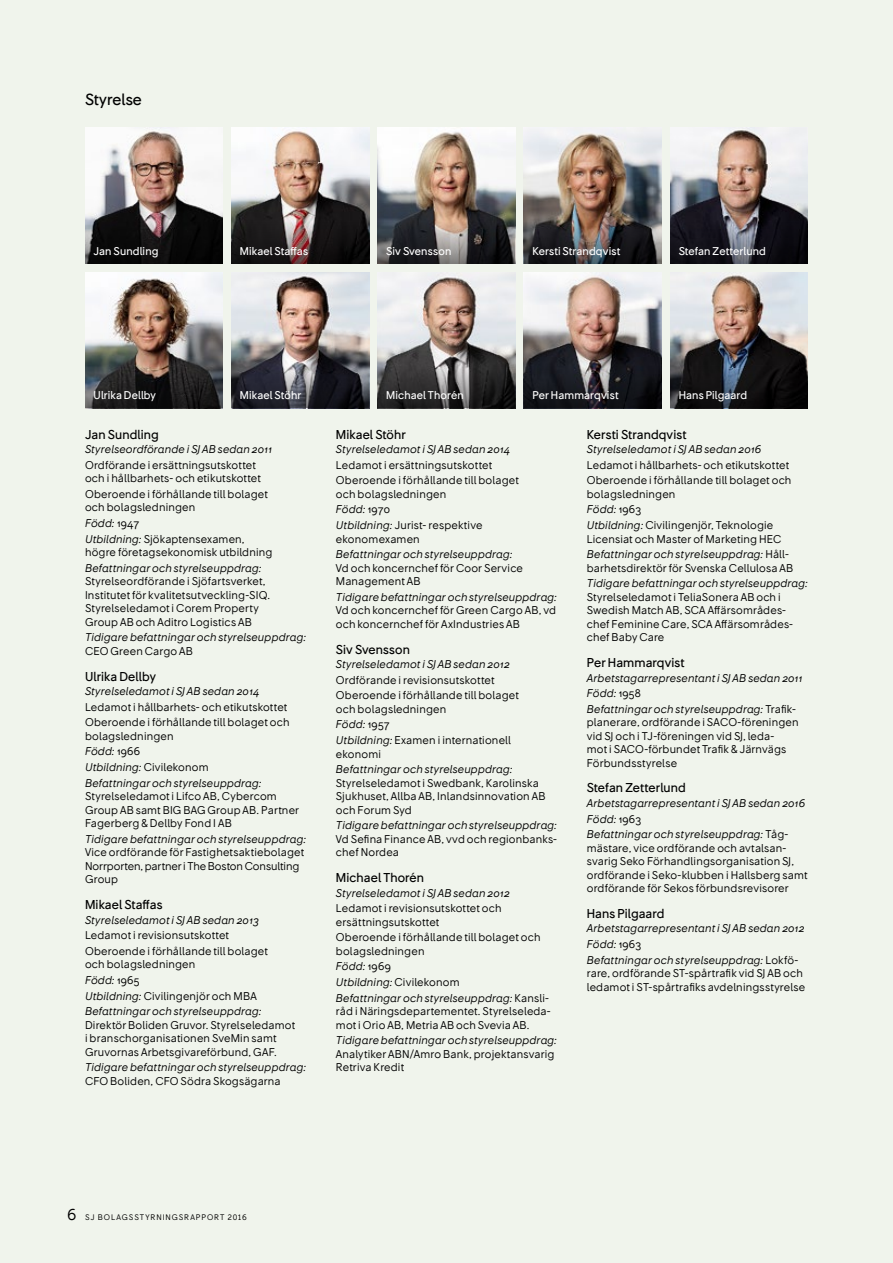
<style>
.page{position:relative;width:893px;height:1263px;background:#f0f4ec}
.page>*{position:absolute;margin:0;border:0;box-sizing:border-box;transform-origin:0 0}
.t1{font:500 15px "SJ Sans";letter-spacing:.01em;color:#000}
.t2{font:500 12px "SJ Sans";letter-spacing:.015em;color:#000}
.t3{font:10.5px/13.5px "SJ Sans";letter-spacing:.02em;color:#000}
.t4{font:italic 10.5px/15.6px "SJ Sans";letter-spacing:.02em;color:#000}
.t5{font:500 10.5px "SJ Sans";letter-spacing:.02em;color:#fff}
.t6{font:7.5px "SJ Sans";letter-spacing:.125em;color:#000}
.s1{font-style:italic}
.s2{font-style:normal}
.s3{font-size:15px}
</style>
<div class="page">
<img style="left:85px;top:272px;width:138px;height:94px">
<img style="left:231px;top:272px;width:138px;height:94px">
<img style="left:378px;top:272px;width:137px;height:94px">
<img style="left:524px;top:272px;width:138px;height:94px">
<img style="left:670px;top:272px;width:138px;height:94px">
<svg style="left:524px;top:366px;width:138px;height:42px;background:#202126"></svg>
<svg style="left:670px;top:366px;width:138px;height:42px;background:#17181c"></svg>
<svg style="left:378px;top:366px;width:137px;height:42px;background:#383838"></svg>
<svg style="left:231px;top:366px;width:138px;height:42px;background:#34343d"></svg>
<svg style="left:85px;top:366px;width:138px;height:42px;background:#2a292a"></svg>
<img style="left:85px;top:128px;width:138px;height:93px">
<img style="left:231px;top:128px;width:138px;height:93px">
<img style="left:378px;top:128px;width:137px;height:93px">
<img style="left:524px;top:128px;width:138px;height:93px">
<img style="left:670px;top:128px;width:138px;height:93px">
<img style="left:524px;top:221px;width:138px;height:43px">
<svg style="left:670px;top:221px;width:138px;height:43px;background:#23222a"></svg>
<svg style="left:378px;top:221px;width:137px;height:43px;background:#444243"></svg>
<img style="left:231px;top:221px;width:138px;height:43px">
<svg style="left:85px;top:221px;width:138px;height:43px;background:#171616"></svg>
<h1 class="t1" style="left:85px;top:90px;width:58px">Styrelse</h1>
<p class="t5" style="left:94px;top:244px;width:66px">Jan Sundling</p>
<p class="t5" style="left:240px;top:244px;width:70px">Mikael Staffas</p>
<p class="t5" style="left:679px;top:244px;width:89px">Stefan Zetterlund</p>
<p class="t5" style="left:386px;top:244px;width:67px">Siv Svensson</p>
<p class="t5" style="left:532px;top:244px;width:89px">Kersti Strandqvist</p>
<p class="t5" style="left:94px;top:389px;width:64px">Ulrika Dellby</p>
<p class="t5" style="left:386px;top:389px;width:79px">Michael Thorén</p>
<p class="t5" style="left:532px;top:389px;width:88px">Per Hammarqvist</p>
<p class="t5" style="left:679px;top:389px;width:70px">Hans Pilgaard</p>
<p class="t5" style="left:240px;top:389px;width:63px">Mikael Stöhr</p>
<p class="t2" style="left:85px;top:427px;width:75px">Jan Sundling</p>
<p class="t4" style="left:85px;top:441px;width:189px">Styrelseordförande i SJ AB sedan 2011</p>
<p class="t3" style="left:85px;top:458px;width:177px">Ord förande i ersättningsutskottet och i hållbarhets- och etikutskottet</p>
<p class="t3" style="left:85px;top:487px;width:184px">Oberoende i förhållande till bolaget och bolags ledningen</p>
<p class="t3" style="left:85px;top:515px;width:161px;line-height:15.6px"><span class="s1">Född:</span> 1947<br><span class="s1">Utbildning:</span> Sjökaptens examen,</p>
<p class="t3" style="left:85px;top:545px;width:189px">högre företags ¬ekonomisk utbildning</p>
<p class="t4" style="left:85px;top:560px;width:178px">Befattningar och styrelse uppdrag:</p>
<p class="t3" style="left:85px;top:575px;width:187px">Styrelse ordförande i Sjöfartsverket, Institutet för kvalitetsutveckling-SIQ.<br>Styrelse ledamot i Corem Property Group AB och Aditro Logistics AB</p>
<p class="t4" style="left:85px;top:630px;width:223px">Tidigare befattningar och styrelse uppdrag:</p>
<p class="t3" style="left:85px;top:644px;width:109px">CEO Green Cargo AB</p>
<p class="t2" style="left:85px;top:669px;width:72px">Ulrika Dellby</p>
<p class="t4" style="left:85px;top:683px;width:176px">Styrelseledamot i SJ AB sedan 2014</p>
<p class="t3" style="left:85px;top:699px;width:206px;line-height:15.6px">Ledamot i hållbarhets- och etikutskottet<br>Oberoende i förhållande till bolaget och</p>
<p class="t4" style="left:85px;top:728px;width:178px"><span class="s2">bolags ledningen<br></span>Född: <span class="s2">1966<br></span>Utbildning: <span class="s2">Civilekonom<br></span>Befattningar och styrelse uppdrag:</p>
<p class="t3" style="left:85px;top:789px;width:216px">Styrelse ledamot i Lifco AB, Cybercom<br>Group AB samt BIG BAG Group AB. Partner<br>Fagerberg &amp; Dellby Fond I AB</p>
<p class="t4" style="left:85px;top:831px;width:223px">Tidigare befattningar och styrelse uppdrag:</p>
<p class="t3" style="left:85px;top:846px;width:221px">Vice ordförande för Fastighets aktiebolaget<br>Norrporten, partner i The Boston Consulting<br>Group</p>
<p class="t2" style="left:85px;top:897px;width:79px">Mikael Staffas</p>
<p class="t4" style="left:85px;top:912px;width:175px">Styrelseledamot i SJ AB sedan 2013</p>
<p class="t3" style="left:85px;top:927px;width:184px;line-height:15.6px">Ledamot i revisions utskottet<br>Oberoende i förhållande till bolaget</p>
<p class="t4" style="left:85px;top:957px;width:178px"><span class="s2">och bolags ledningen<br></span>Född: <span class="s2">1965<br></span>Utbildning: <span class="s2">Civilingenjör och MBA<br></span>Befattningar och styrelse uppdrag:</p>
<p class="t3" style="left:85px;top:1018px;width:212px">Direktör Boliden Gruvor. Styrelseledamot i branschorganisationen SveMin samt<br>Gruvornas Arbetsgivareförbund, GAF.</p>
<p class="t4" style="left:85px;top:1060px;width:223px">Tidigare befattningar och styrelse uppdrag:</p>
<p class="t3" style="left:85px;top:1074px;width:197px">CFO Boliden, CFO Södra Skogsägarna</p>
<p class="t2" style="left:336px;top:427px;width:71px">Mikael Stöhr</p>
<p class="t4" style="left:336px;top:441px;width:176px">Styrelseledamot i SJ AB sedan 2014</p>
<p class="t3" style="left:336px;top:457px;width:184px;line-height:15.6px">Ledamot i ersättnings utskottet<br>Oberoende i förhållande till bolaget</p>
<p class="t3" style="left:336px;top:486px;width:148px;line-height:15.6px">och bolagsledningen<br><span class="s1">Född:</span> 1970<br><span class="s1">Utbildning:</span> Jurist- respektive</p>
<p class="t3" style="left:336px;top:532px;width:85px">ekonom¬examen</p>
<p class="t4" style="left:336px;top:546px;width:178px">Befattningar och styrelse uppdrag:</p>
<p class="t3" style="left:336px;top:561px;width:189px">Vd och koncernchef för Coor Service<br>Management AB</p>
<p class="t4" style="left:336px;top:589px;width:223px">Tidigare befattningar och styrelse uppdrag:</p>
<p class="t3" style="left:336px;top:604px;width:222px">Vd och koncernchef för Green Cargo AB, vd och koncernchef för AxIndustries AB</p>
<p class="t2" style="left:336px;top:642px;width:76px">Siv Svensson</p>
<p class="t4" style="left:336px;top:656px;width:175px">Styrelseledamot i SJ AB sedan 2012</p>
<p class="t3" style="left:336px;top:672px;width:184px;line-height:15.6px">Ordförande i revisions utskottet<br>Oberoende i förhållande till bolaget</p>
<p class="t3" style="left:336px;top:701px;width:176px;line-height:15.6px">och bolagsledningen<br><span class="s1">Född:</span> 1957<br><span class="s1">Utbildning:</span> Examen i inter nationell</p>
<p class="t3" style="left:336px;top:747px;width:47px">ekonomi</p>
<p class="t4" style="left:336px;top:761px;width:178px">Befattningar och styrelse uppdrag:</p>
<p class="t3" style="left:336px;top:776px;width:211px">Styrelse ledamot i Swedbank, Karolinska<br>Sjuk huset, Allba AB, Inlandsinno vation AB och Forum Syd</p>
<p class="t4" style="left:336px;top:818px;width:223px">Tidigare befattningar och styrelse uppdrag:</p>
<p class="t3" style="left:336px;top:832px;width:223px">Vd Sefina Finance AB, vvd och regionbanks&shy;chef Nordea</p>
<p class="t2" style="left:336px;top:870px;width:90px">Michael Thorén</p>
<p class="t4" style="left:336px;top:885px;width:175px">Styrelseledamot i SJ AB sedan 2012</p>
<p class="t3" style="left:336px;top:901px;width:167px">Ledamot i revisionsutskottet och ersättnings utskottet</p>
<p class="t3" style="left:336px;top:931px;width:206px">Oberoende i förhållande till bolaget och bolags ledningen</p>
<p class="t4" style="left:336px;top:959px;width:215px">Född: <span class="s2">1969<br></span>Utbildning: <span class="s2">Civilekonom<br></span>Befattningar och styrelse uppdrag: <span class="s2">Kansli-</span></p>
<p class="t3" style="left:336px;top:1004px;width:216px">råd i Näringsdepartementet. Styrelseleda&shy;mot i Orio AB, Metria AB och Svevia AB.</p>
<p class="t4" style="left:336px;top:1033px;width:223px">Tidigare befattningar och styrelse uppdrag:</p>
<p class="t3" style="left:336px;top:1047px;width:220px">Analy tiker ABN/Amro Bank, projektansvarig<br>Retriva Kredit</p>
<p class="t2" style="left:587px;top:427px;width:101px">Kersti Strandqvist</p>
<p class="t4" style="left:587px;top:441px;width:176px">Styrelseledamot i SJ AB sedan 2016</p>
<p class="t3" style="left:587px;top:457px;width:206px;line-height:15.6px">Ledamot i hållbarhets- och etikutskottet<br>Oberoende i förhållande till bolaget och</p>
<p class="t3" style="left:587px;top:486px;width:188px;line-height:15.6px">bolags ledningen<br><span class="s1">Född:</span> 1963<br><span class="s1">Utbildning:</span> Civilingenjör, Teknologie</p>
<p class="t3" style="left:587px;top:531px;width:204px;line-height:15.6px">Licensiat och Master of Marketing HEC<br><span class="s1">Befattningar och styrelse uppdrag:</span> Håll-</p>
<p class="t3" style="left:587px;top:561px;width:208px">barhetsdirektör för Svenska Cellulosa AB</p>
<p class="t4" style="left:587px;top:576px;width:223px">Tidigare befattningar och styrelse uppdrag:</p>
<p class="t3" style="left:587px;top:590px;width:208px">Styrelse ledamot i TeliaSonera AB och i<br>Swedish Match AB, SCA Affärsområdes&shy;chef Feminine Care, SCA Affärsområdes&shy;chef Baby Care</p>
<p class="t2" style="left:587px;top:655px;width:99px">Per Hammarqvist</p>
<p class="t4" style="left:587px;top:670px;width:217px">Arbetstagarrepresentant i SJ AB sedan 2011<br>Född: <span class="s2">1958<br></span>Befattningar och styrelse uppdrag: <span class="s2">Trafik-</span></p>
<p class="t3" style="left:587px;top:716px;width:213px">planerare, ordförande i SACO-för eningen vid SJ och i TJ- föreningen vid SJ, leda-<br>mot i SACO-förbundet Trafik &amp; Järnvägs Förbunds styrelse</p>
<p class="t2" style="left:587px;top:781px;width:100px">Stefan Zetterlund</p>
<p class="t4" style="left:587px;top:795px;width:220px">Arbetstagarrepresentant i SJ AB sedan 2016<br>Född: <span class="s2">1963<br></span>Befattningar och styrelse uppdrag: <span class="s2">Tåg-</span></p>
<p class="t3" style="left:587px;top:841px;width:222px">mästare, vice ordförande och avtalsan&shy;svarig Seko Förhandlingsorganisation SJ, ordförande i Seko-klubben i Hallsberg samt ordförande för Sekos förbundsrevisorer</p>
<p class="t2" style="left:587px;top:906px;width:79px">Hans Pilgaard</p>
<p class="t4" style="left:587px;top:921px;width:219px">Arbetstagarrepresentant i SJ AB sedan 2012<br>Född: <span class="s2">1963<br></span>Befattningar och styrelse uppdrag: <span class="s2">Lokfö-</span></p>
<p class="t3" style="left:587px;top:967px;width:220px">rare, ordförande ST-spårtrafik vid SJ AB och ledamot i ST-spårtrafiks avdelningsstyrelse</p>
<p class="t6" style="left:67px;top:1213px;width:181px"><span class="s3">6</span> SJ BOLAGSSTYRNINGSRAPPORT 2016</p>
</div>
